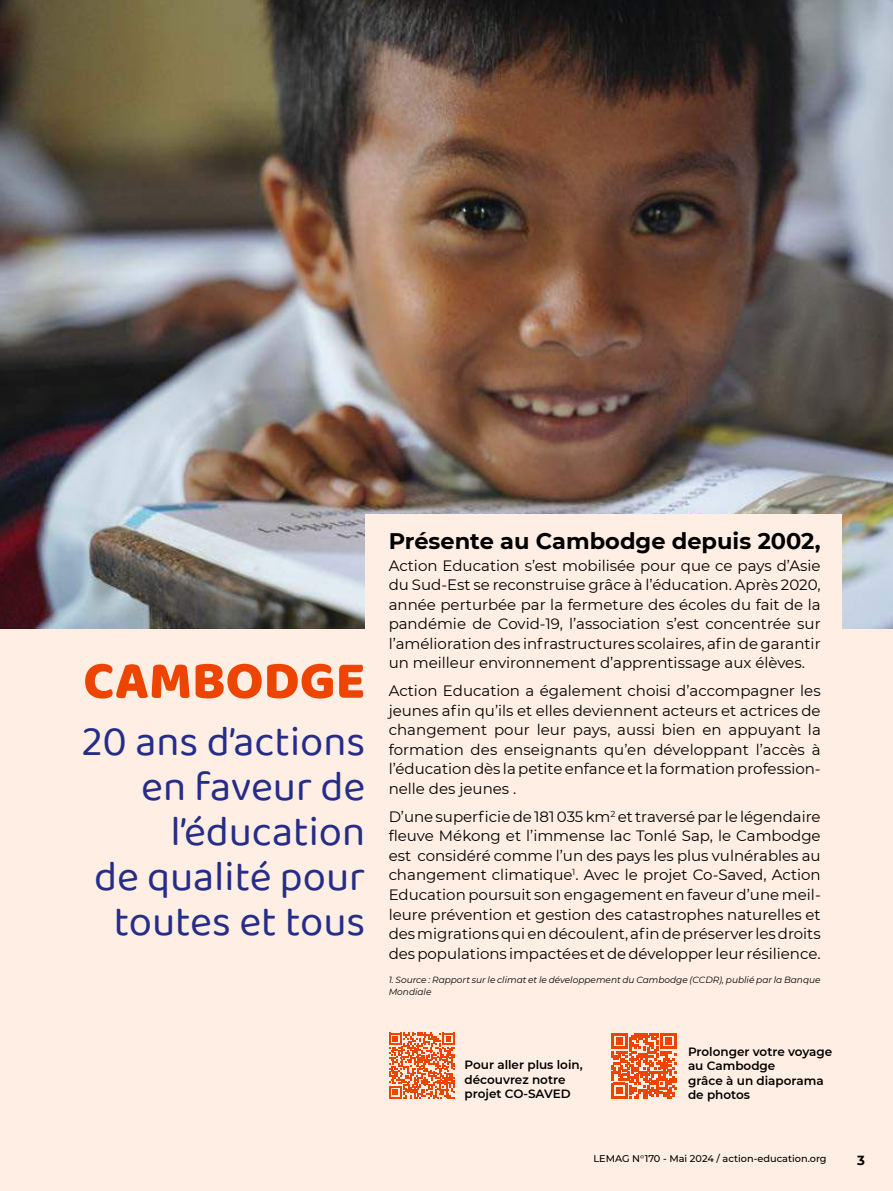
<style>
.page{position:relative;width:893px;height:1191px;background:#ffeee4}
.page>*{position:absolute;margin:0;border:0;box-sizing:border-box;transform-origin:0 0}
.t1{font:800 54.15px "Baloo 2";color:#ed4500}
.t2{font:42px/45px "Baloo 2";color:#252d88;text-align:right}
.t3{font:700 22.5px "Montserrat";color:#000}
.t4{font:15px/19.5px "Montserrat";color:#000;text-align:justify}
.t5{font:700 13.2px "Montserrat";color:#000}
.t6{font:600 12px/14.4px "Montserrat";color:#000}
.t7{font:500 9.75px "Montserrat";color:#000}
.t8{font:italic 9px/12px "Montserrat";color:#000}
</style>
<div class="page">
<img style="left:0;top:0;width:893px;height:628px">
<div style="left:365px;top:514px;width:477px;height:156px;background:#ffeee4"></div>
<svg style="left:389px;top:1032px;width:66px;height:66px"></svg>
<svg style="left:612px;top:1033px;width:64px;height:65px"></svg>
<h1 class="t1" style="left:83px;top:657px;width:284px">CAMBODGE</h1>
<h2 class="t2" style="left:82px;top:721px;width:285px">20 ans d’actions en faveur de l’éducation<br>de qualité pour toutes et tous</h2>
<h3 class="t3" style="left:389px;top:531px;width:434px">Présente au Cambodge depuis 2002,</h3>
<p class="t4" style="left:389px;top:556px;width:434px">Action Education s’est mobilisée pour que ce pays d’Asie du Sud-Est se reconstruise grâce à l’éducation. Après 2020, année perturbée par la fermeture des écoles du fait de la pandémie de Covid-19, l’association s’est concentrée sur l’amélioration des infrastructures scolaires, afin de garantir un meilleur environnement d’apprentissage aux élèves.</p>
<p class="t4" style="left:389px;top:681px;width:434px">Action Education a également choisi d’accompagner les jeunes afin qu’ils et elles deviennent acteurs et actrices de changement pour leur pays, aussi bien en appuyant la formation des enseignants qu’en développant l’accès à l’éducation dès la petite enfance et la formation profession&shy;nelle des jeunes .</p>
<p class="t4" style="left:389px;top:806px;width:434px">D’une superficie de 181 035 km<sup>2</sup> et traversé par le légendaire fleuve Mékong et l’immense lac Tonlé Sap, le Cambodge est considéré comme l’un des pays les plus vulnérables au changement climatique<sup>1</sup>. Avec le projet Co-Saved, Action Education poursuit son engagement en faveur d’une meil&shy;leure prévention et gestion des catastrophes naturelles et des migrations qui en découlent, afin de préserver les droits des populations impactées et de développer leur résilience.</p>
<p class="t8" style="left:389px;top:973px;width:433px">1. Source : Rapport sur le climat et le développement du Cambodge (CCDR), publié par la Banque<br>Mondiale</p>
<p class="t6" style="left:465px;top:1058px;width:120px">Pour aller plus loin, découvrez notre projet CO-SAVED</p>
<p class="t6" style="left:688px;top:1045px;width:146px">Prolonger votre voyage au Cambodge<br>grâce à un diaporama de photos</p>
<p class="t7" style="left:593px;top:1154px;width:235px">LEMAG N°170 - Mai 2024 / action-education.org</p>
<p class="t5" style="left:857px;top:1154px;width:9px">3</p>
</div>
